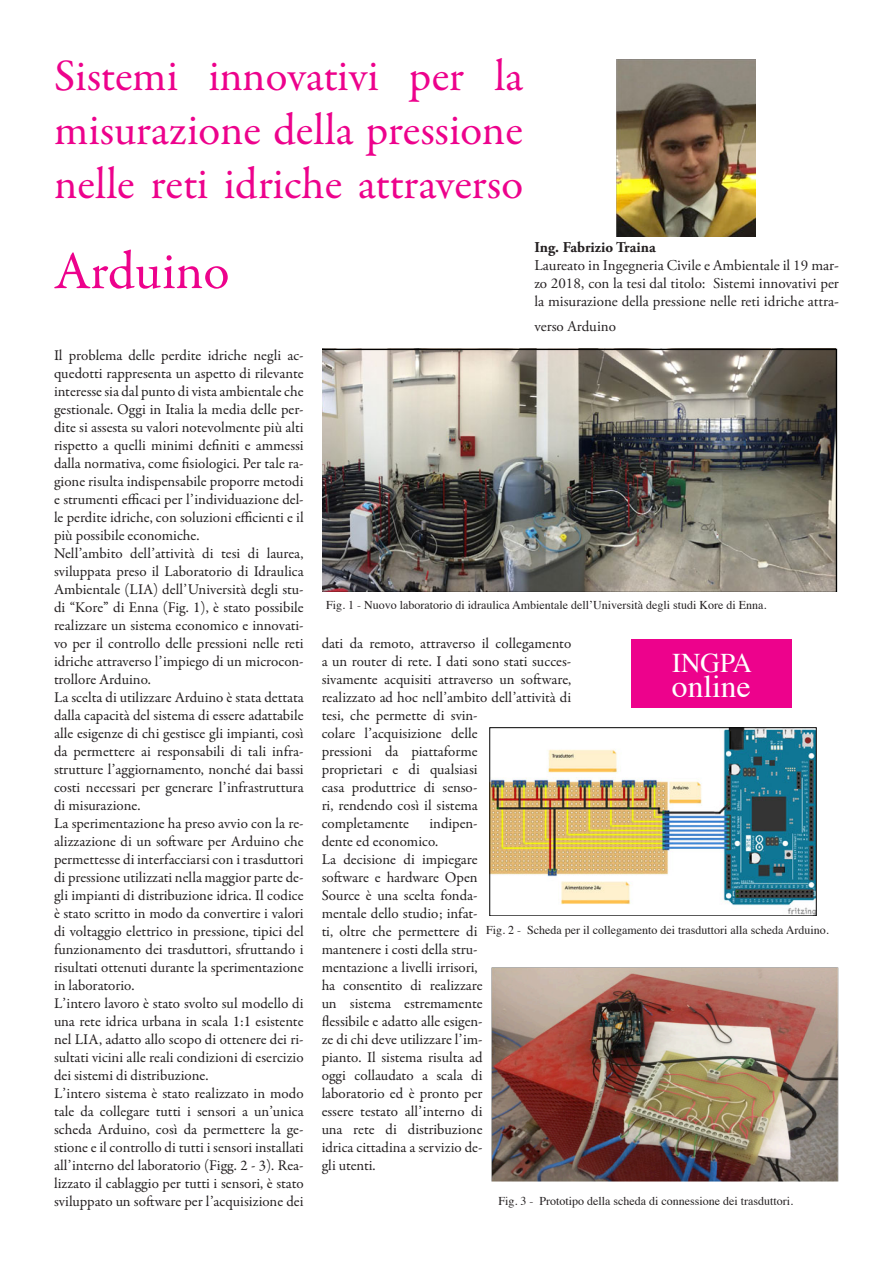
<style>
.page{position:relative;width:893px;height:1263px;background:#fff}
.page>*{position:absolute;margin:0;border:0;box-sizing:border-box;transform-origin:0 0}
.t1{font:54px "Garamond Premr Pro";letter-spacing:-.005em;color:#ed028c}
.t2{font:45px/54px "Garamond Premr Pro";color:#ed028c;text-align:justify}
.t3{font:31.5px "Times";color:#fff}
.t4{font:27px "Times";color:#fff}
.t5{font:15px/18px "Garamond Premr Pro";letter-spacing:-.005em;color:#231f20;text-align:justify}
.t6{font:15px/18px "Adobe Garamond Pro";color:#231f20;text-align:justify}
.t7{font:700 15px "Adobe Garamond Pro";color:#231f20}
.t8{font:12px "Times";color:#231f20}
</style>
<div class="page">
<div style="left:631px;top:639px;width:161px;height:68px;background:#ed028c"></div>
<img style="left:617px;top:60px;width:138px;height:177px">
<img style="left:322px;top:349px;width:515px;height:243px">
<img style="left:489px;top:727px;width:328px;height:188px">
<img style="left:492px;top:967px;width:346px;height:215px">
<p class="t2" style="left:54px;top:50px;width:471px">Sistemi innovativi per la misurazione della pressione nelle reti idriche attraverso</p>
<p class="t1" style="left:54px;top:238px;width:177px">Arduino</p>
<p class="t7" style="left:534px;top:239px;width:123px">Ing. Fabrizio Traina</p>
<p class="t6" style="left:534px;top:257px;width:306px">Laureato in Ingegneria Civile e Ambientale il 19 mar&shy;zo 2018, con la tesi dal titolo: Sistemi innovativi per la misurazione della pressione nelle reti idriche attra-</p>
<p class="t6" style="left:534px;top:318px;width:83px">verso Arduino</p>
<p class="t5" style="left:54px;top:347px;width:251px">Il problema delle perdite idriche negli ac&shy;quedotti rappresenta un aspetto di rilevante interesse sia dal punto di vista ambientale che gestionale. Oggi in Italia la media delle per&shy;dite si assesta su valori notevolmente più alti rispetto a quelli minimi definiti e ammessi dalla normativa, come fisiologici. Per tale ra&shy;gione risulta indispensabile proporre metodi e strumenti efficaci per l’individuazione del&shy;le perdite idriche, con soluzioni efficienti e il più possibile economiche.</p>
<p class="t5" style="left:54px;top:545px;width:251px">Nell’ambito dell’attività di tesi di laurea, sviluppata preso il Laboratorio di Idraulica Ambientale (LIA) dell’Università degli stu&shy;di “Kore” di Enna (Fig. 1), è stato possibile realizzare un sistema economico e innovati&shy;vo per il controllo delle pressioni nelle reti idriche attraverso l’impiego di un microcon&shy;trollore Arduino.</p>
<p class="t5" style="left:54px;top:689px;width:251px">La scelta di utilizzare Arduino è stata dettata dalla capacità del sistema di essere adattabile alle esigenze di chi gestisce gli impianti, così da permettere ai responsabili di tali infra&shy;strutture l’aggiornamento, nonché dai bassi costi necessari per generare l’infrastruttura di misurazione.</p>
<p class="t5" style="left:54px;top:815px;width:251px">La sperimentazione ha preso avvio con la re&shy;alizzazione di un software per Arduino che permettesse di interfacciarsi con i trasduttori di pressione utilizzati nella maggior parte de&shy;gli impianti di distribuzione idrica. Il codice è stato scritto in modo da convertire i valori di voltaggio elettrico in pressione, tipici del funzionamento dei trasduttori, sfruttando i risultati ottenuti durante la sperimentazione in laboratorio.</p>
<p class="t5" style="left:54px;top:995px;width:251px">L’intero lavoro è stato svolto sul modello di una rete idrica urbana in scala 1:1 esistente nel LIA, adatto allo scopo di ottenere dei ri&shy;sultati vicini alle reali condizioni di esercizio dei sistemi di distribuzione.</p>
<p class="t5" style="left:54px;top:1085px;width:251px">L’intero sistema è stato realizzato in modo tale da collegare tutti i sensori a un’unica scheda Arduino, così da permettere la ge&shy;stione e il controllo di tutti i sensori installati all’interno del laboratorio (Figg. 2 - 3). Rea&shy;lizzato il cablaggio per tutti i sensori, è stato sviluppato un software per l’acquisizione dei</p>
<p class="t8" style="left:326px;top:594px;width:442px">Fig. 1 - Nuovo laboratorio di idraulica Ambientale dell’Università degli studi Kore di Enna.</p>
<p class="t5" style="left:322px;top:635px;width:251px;text-align:left">dati da remoto, attraverso il collegamento a un router di rete. I dati sono stati succes&shy;sivamente acquisiti attraverso un software, realizzato ad hoc nell’ambito dell’attività di tesi, che permette di svin-<br>colare l’acquisizione delle<br>pressioni da piattaforme<br>proprietari e di qualsiasi<br>casa produttrice di senso-<br>ri, rendendo così il sistema<br>completamente</p>
<p class="t4" style="left:672px;top:638px;width:82px">INGPA</p>
<p class="t3" style="left:672px;top:657px;width:80px">online</p>
<p class="t5" style="left:322px;top:815px;width:158px;text-indent:108px">indipen&shy;dente ed economico.</p>
<p class="t5" style="left:322px;top:851px;width:162px;text-align:left">La decisione di impiegare software e hardware Open<br>Source è una scelta fonda&shy;mentale dello studio; infat&shy;ti, oltre che permettere di mantenere i costi della stru&shy;mentazione a livelli irrisori, ha consentito di realizzare un sistema estremamente flessibile e adatto alle esigen&shy;ze di chi deve utilizzare l’im&shy;pianto. Il sistema risulta ad oggi collaudato a scala di laboratorio ed è pronto per essere testato all’interno di una rete di distribuzione idrica cittadina a servizio de&shy;gli utenti.</p>
<p class="t8" style="left:486px;top:918px;width:344px">Fig. 2 - Scheda per il collegamento dei trasduttori alla scheda Arduino.</p>
<p class="t8" style="left:499px;top:1190px;width:296px">Fig. 3 - Prototipo della scheda di connessione dei trasduttori.</p>
</div>
